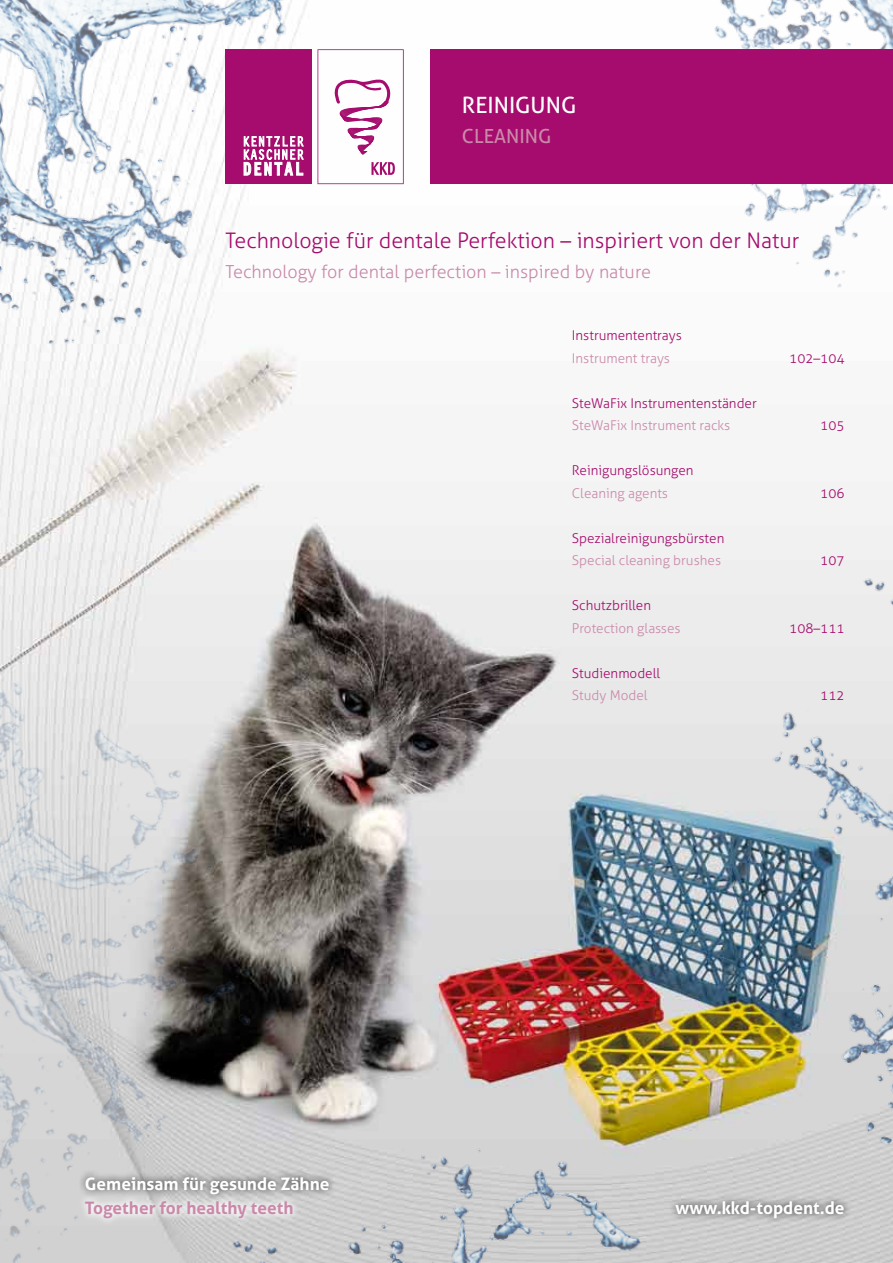
<style>
.page{position:relative;width:893px;height:1263px;background:#fff}
.page>*{position:absolute;margin:0;border:0;box-sizing:border-box;transform-origin:0 0}
.t1{font:22.5px "Aller";color:#fff}
.t2{font:300 21.45px "Aller";color:#a50c6d}
.t3{font:19.5px "Aller";color:#ca89aa}
.t4{font:300 18px "Aller";color:#ca89aa}
.t5{font:700 17.25px "Aller";color:#fff}
.t6{font:700 17.25px "Aller";color:#ca89aa}
.t7{font:300 13.5px "Aller";color:#a50c6d}
.t8{font:300 13.5px "Aller";color:#ca89aa}
</style>
<div class="page">
<img style="left:0;top:49px;width:662px;height:1012px">
<img style="left:621px;top:0;width:272px;height:431px">
<img style="left:394px;top:1061px;width:499px;height:202px">
<img style="left:0;top:529px;width:394px;height:734px">
<img style="left:0;top:0;width:361px;height:431px">
<img style="left:662px;top:400px;width:231px;height:838px">
<div style="left:225px;top:49px;width:87px;height:135px;background:#a50c6d"></div>
<svg style="left:244px;top:136px;width:59px;height:40px"></svg>
<svg style="left:318px;top:49px;width:86px;height:135px"></svg>
<div style="left:431px;top:49px;width:462px;height:135px;background:#a50c6d"></div>
<div style="left:77px;top:1193px;width:224px;height:33px;background:#fff;opacity:.75"></div>
<div style="left:668px;top:1193px;width:183px;height:32px;background:#000;opacity:.75"></div>
<div style="left:78px;top:1169px;width:258px;height:32px;background:#000;opacity:.75"></div>
<h1 class="t1" style="left:462px;top:92px;width:116px">REINIGUNG</h1>
<h3 class="t3" style="left:462px;top:125px;width:56px">CLEANING</h3>
<h2 class="t2" style="left:225px;top:227px;width:575px">Technologie für dentale Perfektion – inspiriert von der Natur</h2>
<h3 class="t4" style="left:225px;top:261px;width:427px">Technology for dental perfection – inspired by nature</h3>
<p class="t5" style="left:85px;top:1173px;width:246px">Gemeinsam für gesunde Zähne</p>
<p class="t7" style="left:572px;top:327px;width:111px">Instrumententrays</p>
<p class="t8" style="left:572px;top:350px;width:100px">Instrument trays</p>
<p class="t7" style="left:789px;top:350px;width:57px">102–104</p>
<p class="t7" style="left:572px;top:395px;width:186px">SteWaFix Instrumentenständer</p>
<p class="t8" style="left:572px;top:417px;width:160px">SteWaFix Instrument racks</p>
<p class="t7" style="left:820px;top:417px;width:26px">105</p>
<p class="t7" style="left:572px;top:462px;width:123px">Reinigungslösungen</p>
<p class="t8" style="left:572px;top:485px;width:98px">Cleaning agents</p>
<p class="t7" style="left:820px;top:485px;width:26px">106</p>
<p class="t7" style="left:572px;top:530px;width:154px">Spezialreinigungsbürsten</p>
<p class="t8" style="left:572px;top:552px;width:151px">Special cleaning brushes</p>
<p class="t7" style="left:820px;top:552px;width:26px">107</p>
<p class="t7" style="left:572px;top:597px;width:81px">Schutzbrillen</p>
<p class="t8" style="left:572px;top:620px;width:110px">Protection glasses</p>
<p class="t7" style="left:789px;top:620px;width:57px">108–111</p>
<p class="t7" style="left:572px;top:665px;width:90px">Studienmodell</p>
<p class="t8" style="left:572px;top:687px;width:77px">Study Model</p>
<p class="t7" style="left:820px;top:687px;width:26px">112</p>
<p class="t6" style="left:85px;top:1197px;width:210px">Together for healthy teeth</p>
<p class="t5" style="left:675px;top:1197px;width:171px">www.kkd-topdent.de</p>
</div>
